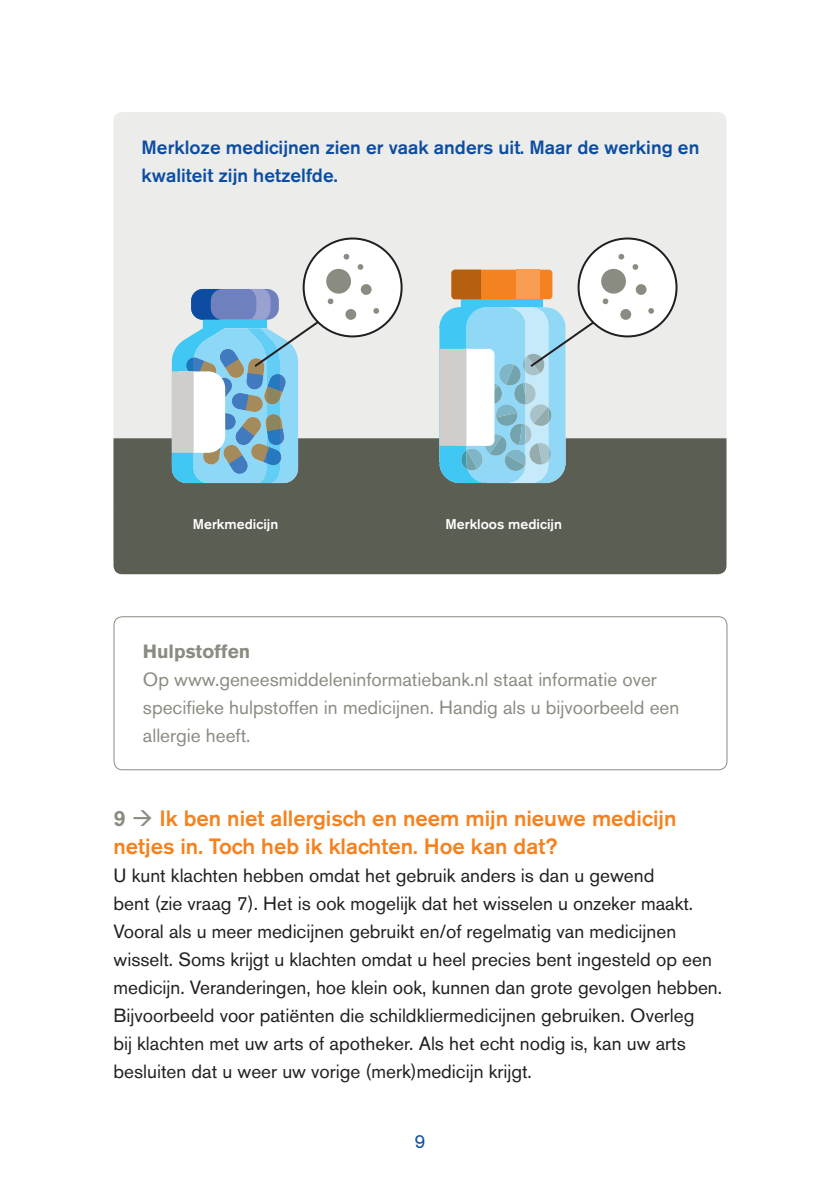
<style>
.page{position:relative;width:840px;height:1191px;background:#fff}
.page>*{position:absolute;margin:0;border:0;box-sizing:border-box;transform-origin:0 0}
._02___tussenkop{font:500 22px/28px "Akzidenz Grotesk BE";color:#f58220}
._01___platte_tekst{font:19px/28px "Akzidenz Grotesk BE";color:#231f20}
.t1{font:19px/28px "Akzidenz Grotesk BE";color:#8a8c81}
.t2{font:500 19px/28px "Akzidenz Grotesk BE";color:#0d4da1}
.t3{font:19px "Akzidenz Grotesk BE";color:#0d4da1}
.t4{font:500 14px "Akzidenz Grotesk BE";color:#fff}
.s1{font-weight:700}
.s2{color:#8a8c81}
</style>
<div class="page">
<div style="left:113px;top:112px;width:613px;height:462px;background:#ecedeb;border-radius:9px"></div>
<div style="left:113px;top:438px;width:613px;height:136px;background:#5a5e53"></div>
<svg style="left:172px;top:237px;width:230px;height:246px"></svg>
<svg style="left:439px;top:237px;width:238px;height:246px"></svg>
<div style="left:113px;top:616px;width:614px;height:154px;border:1px solid #8a8c81;border-radius:9px"></div>
<p class="t2" style="left:141px;top:133px;width:559px">Merkloze medicijnen zien er vaak anders uit. Maar de werking en kwaliteit zijn hetzelfde.</p>
<p class="t4" style="left:193px;top:516px;width:87px">Merkmedicijn</p>
<p class="t4" style="left:445px;top:516px;width:118px">Merkloos medicijn</p>
<p class="t1" style="left:143px;top:637px;width:537px"><span class="s1">Hulpstoffen<br></span>Op www.geneesmiddeleninformatiebank.nl staat informatie over specifieke hulpstoffen in medicijnen. Handig als u bijvoorbeeld een allergie heeft.</p>
<p class="_02___tussenkop" style="left:113px;top:804px;width:564px"><span class="s2">9</span> <span class="s2">→</span> Ik ben niet allergisch en neem mijn nieuwe medicijn netjes in. Toch heb ik klachten. Hoe kan dat?</p>
<p class="_01___platte_tekst" style="left:113px;top:861px;width:610px">U kunt klachten hebben omdat het gebruik anders is dan u gewend<br>bent (zie vraag 7). Het is ook mogelijk dat het wisselen u onzeker maakt.<br>Vooral als u meer medicijnen gebruikt en/of regelmatig van medicijnen wisselt. Soms krijgt u klachten omdat u heel precies bent ingesteld op een medicijn. Veranderingen, hoe klein ook, kunnen dan grote gevolgen hebben.<br>Bijvoorbeeld voor patiënten die schildkliermedicijnen gebruiken. Overleg<br>bij klachten met uw arts of apotheker. Als het echt nodig is, kan uw arts besluiten dat u weer uw vorige (merk)medicijn krijgt.</p>
<p class="t3" style="left:414px;top:1130px;width:13px">9</p>
</div>
